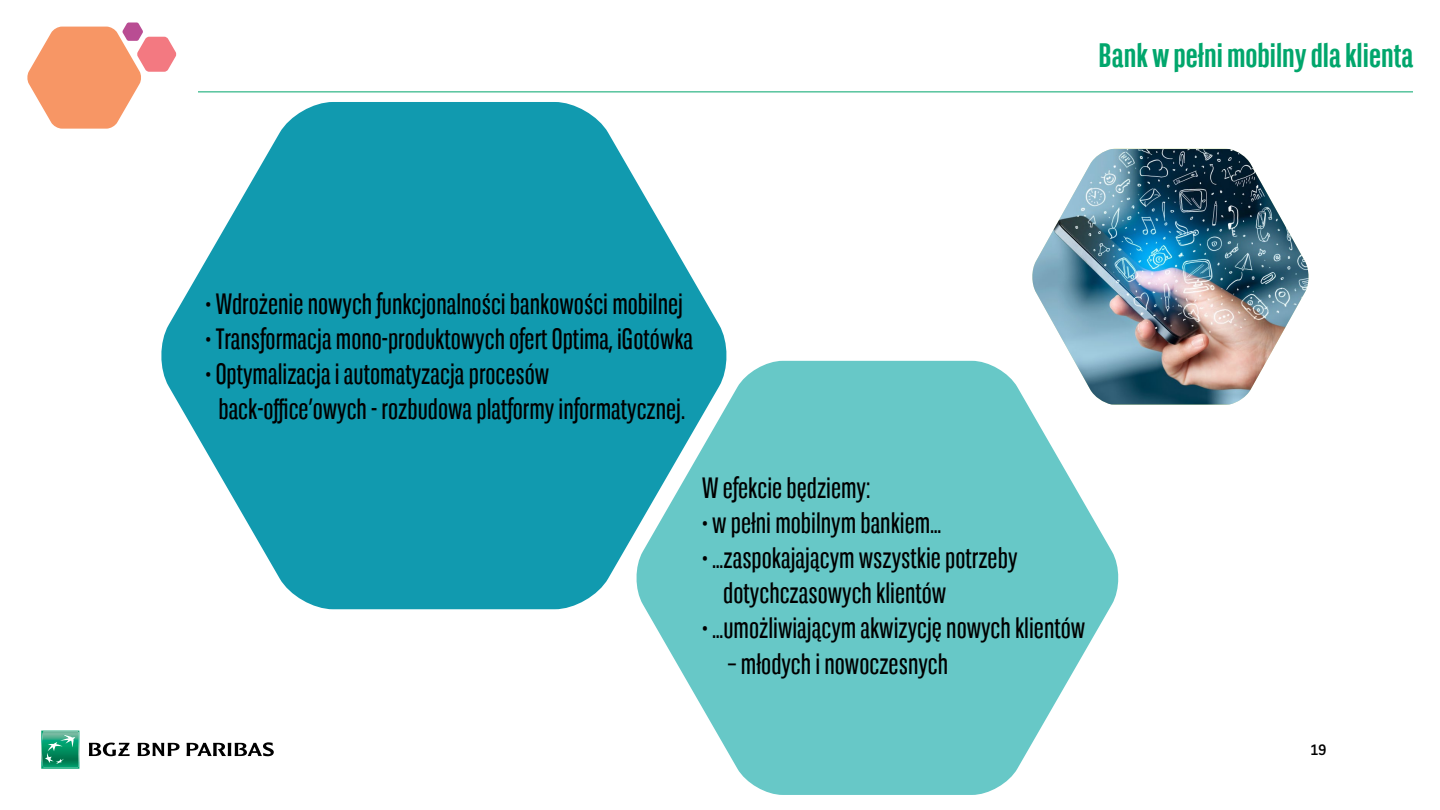
<style>
.page{position:relative;width:1440px;height:810px;background:#fff}
.page>*{position:absolute;margin:0;border:0;box-sizing:border-box;transform-origin:0 0}
.t1{font:700 33.75px "BNPP Sans Condensed";color:#01a66c}
.t2{font:29.25px/35.1px "BNPP Sans Condensed";color:#000}
.t3{font:15px "BNPP Sans";color:#000}
</style>
<div class="page">
<svg style="left:41px;top:731px;width:38px;height:38px"></svg>
<svg style="left:138px;top:743px;width:42px;height:13px"></svg>
<svg style="left:187px;top:742px;width:87px;height:14px"></svg>
<svg style="left:89px;top:743px;width:41px;height:13px"></svg>
<svg style="left:27px;top:22px;width:149px;height:107px"></svg>
<hr style="left:198px;top:92px;width:1215px;height:1px;background:#00a56c">
<svg style="left:159px;top:102px;width:568px;height:507px;fill:#119aaf"></svg>
<svg style="left:634px;top:361px;width:485px;height:434px;fill:#67c8c7"></svg>
<img style="left:1031px;top:149px;width:278px;height:256px">
<p class="t1" style="left:1099px;top:36px;width:316px">Bank w pełni mobilny dla klienta</p>
<p class="t2" style="left:206px;top:286px;width:479px">• Wdrożenie nowych funkcjonalności bankowości mobilnej</p>
<p class="t2" style="left:206px;top:321px;width:489px">• Transformacja mono-produktowych ofert Optima, iGotówka</p>
<p class="t2" style="left:218px;top:356px;width:468px;text-indent:-13px">• Optymalizacja i automatyzacja procesów back-office’owych - rozbudowa platformy informatycznej.</p>
<p class="t2" style="left:702px;top:470px;width:170px">W efekcie będziemy:</p>
<p class="t2" style="left:702px;top:505px;width:241px">• w pełni mobilnym bankiem…</p>
<p class="t2" style="left:723px;top:540px;width:296px;text-indent:-21px">• …zaspokajającym wszystkie potrzeby dotychczasowych klientów</p>
<p class="t2" style="left:702px;top:610px;width:385px">• …umożliwiającym akwizycję nowych klientów</p>
<p class="t2" style="left:728px;top:645px;width:222px">– młodych i nowoczesnych</p>
<p class="t3" style="left:1311px;top:740px;width:17px">19</p>
</div>
